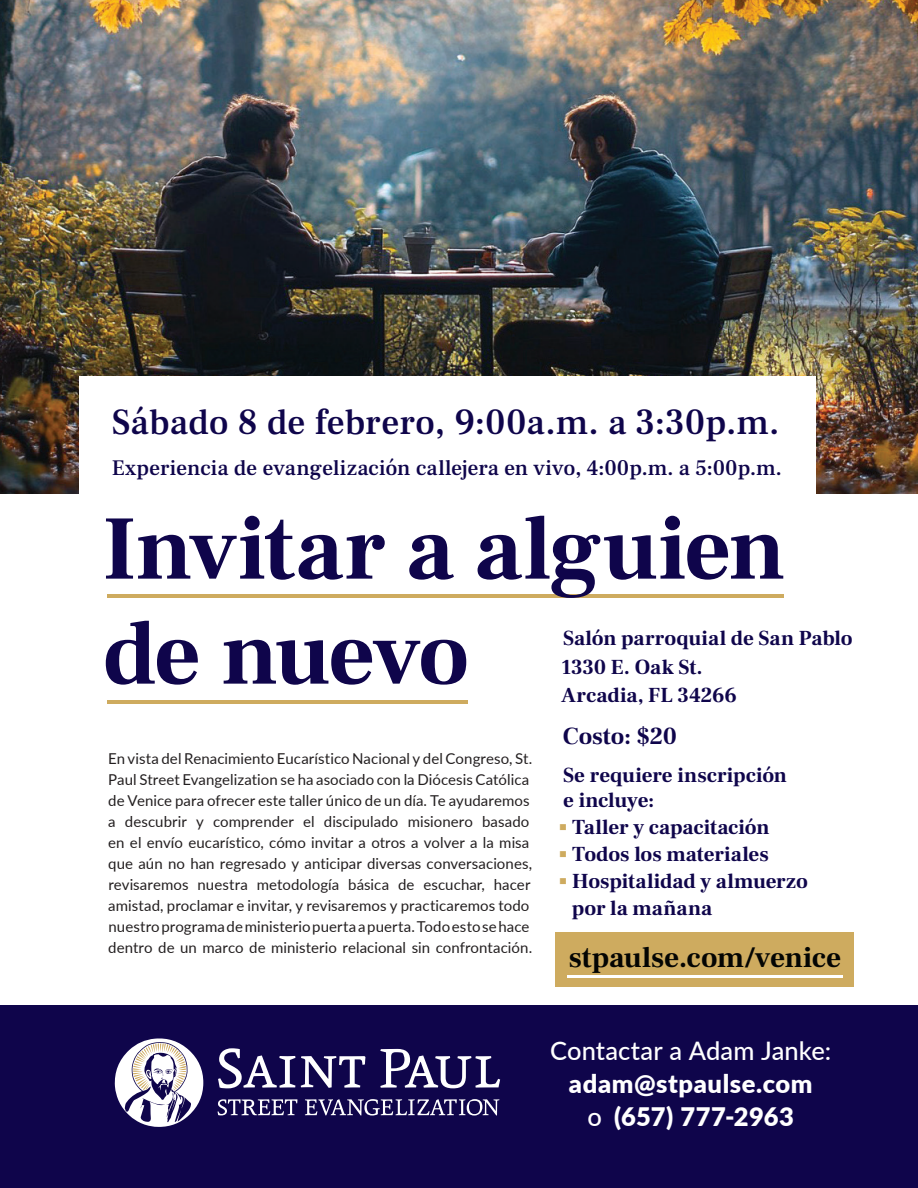
<style>
.page{position:relative;width:918px;height:1188px;background:#fff}
.page>*{position:absolute;margin:0;border:0;box-sizing:border-box;transform-origin:0 0}
.t1{font:700 91.2px/105px "Frank Ruhl Hofshi";letter-spacing:-.025em;color:#0f054b}
.t2{font:500 36px "Frank Ruhl Libre";color:#0f054b}
.t3{font:700 29.25px "Frank Ruhl Libre";letter-spacing:-.005em;color:#040503}
.t4{font:900 25.5px/33px "Lato";letter-spacing:.025em;color:#fff;text-align:center}
.t5{font:500 25.5px "Lato";letter-spacing:.005em;color:#fff}
.t6{font:700 24px "Frank Ruhl Libre";letter-spacing:-.005em;color:#0f054b}
.t7{font:500 21.75px "Frank Ruhl Libre";color:#0f054b}
.t8{font:700 21px/28.5px "Frank Ruhl Libre";letter-spacing:-.005em;color:#0f054b}
.t9{font:15px/21px "Lato";letter-spacing:.005em;color:#231f20}
.s1{font-family:"Lato";font-weight:600;color:#ceab5f}
.s2{font-weight:500}
</style>
<div class="page">
<img style="left:0;top:0;width:918px;height:493px">
<div style="left:79px;top:376px;width:736px;height:355px;background:#fff"></div>
<div style="left:0;top:1005px;width:918px;height:183px;background:#0f054b"></div>
<div style="left:556px;top:933px;width:298px;height:54px;background:#ceab5f"></div>
<hr style="left:567px;top:975px;width:276px;height:3px;background:#fff">
<svg style="left:114px;top:1038px;width:90px;height:89px"></svg>
<svg style="left:218px;top:1048px;width:77px;height:40px"></svg>
<svg style="left:380px;top:1049px;width:120px;height:39px"></svg>
<svg style="left:218px;top:1099px;width:80px;height:16px"></svg>
<svg style="left:305px;top:1099px;width:194px;height:17px"></svg>
<svg style="left:301px;top:1056px;width:64px;height:32px"></svg>
<hr style="left:107px;top:594px;width:677px;height:4px;background:#ceab5f">
<hr style="left:107px;top:701px;width:361px;height:3px;background:#ceab5f">
<h2 class="t2" style="left:112px;top:400px;width:670px">Sábado 8 de febrero, 9:00a.m. a 3:30p.m.</h2>
<h3 class="t7" style="left:112px;top:454px;width:672px">Experiencia de evangelización callejera en vivo, 4:00p.m. a 5:00p.m.</h3>
<h1 class="t1" style="left:103px;top:498px;width:684px">Invitar a alguien de nuevo</h1>
<h3 class="t8" style="left:561px;top:625px;width:293px">Salón parroquial de San Pablo<br>1330 E. Oak St.<br>Arcadia, FL 34266</h3>
<p class="t9" style="left:108px;top:747px;width:426px">En vista del Renacimiento Eucarístico Nacional y del Congreso, St.<br>Paul Street Evangelization se ha asociado con la Diócesis Católica de Venice para ofrecer este taller único de un día. Te ayudaremos a descubrir y comprender el discipulado misionero basado en el envío eucarístico, cómo invitar a otros a volver a la misa que aún no han regresado y anticipar diversas conversaciones, revisaremos nuestra metodología básica de escuchar, hacer amistad, proclamar e invitar, y revisaremos y practicaremos todo nuestro programa de ministerio puerta a puerta. Todo esto se hace dentro de un marco de ministerio relacional sin confrontación.</p>
<h3 class="t6" style="left:563px;top:722px;width:116px">Costo: $20</h3>
<h3 class="t8" style="left:563px;top:762px;width:225px;line-height:25.5px">Se requiere inscripción e incluye:</h3>
<h3 class="t8" style="left:559px;top:813px;width:212px"><span class="s1">▪</span> Taller y capacitación</h3>
<h3 class="t8" style="left:559px;top:840px;width:211px"><span class="s1">▪</span> Todos los materiales</h3>
<h3 class="t8" style="left:572px;top:868px;width:238px;line-height:27px;text-indent:-13px"><span class="s1">▪</span> Hospitalidad y almuerzo por la mañana</h3>
<h3 class="t3" style="left:569px;top:940px;width:274px">stpaulse.com/venice</h3>
<h3 class="t5" style="left:550px;top:1033px;width:283px">Contactar a Adam Janke:</h3>
<h3 class="t4" style="left:569px;top:1067px;width:245px">adam@stpaulse.com <span class="s2">o</span> (657) 777-2963</h3>
</div>
